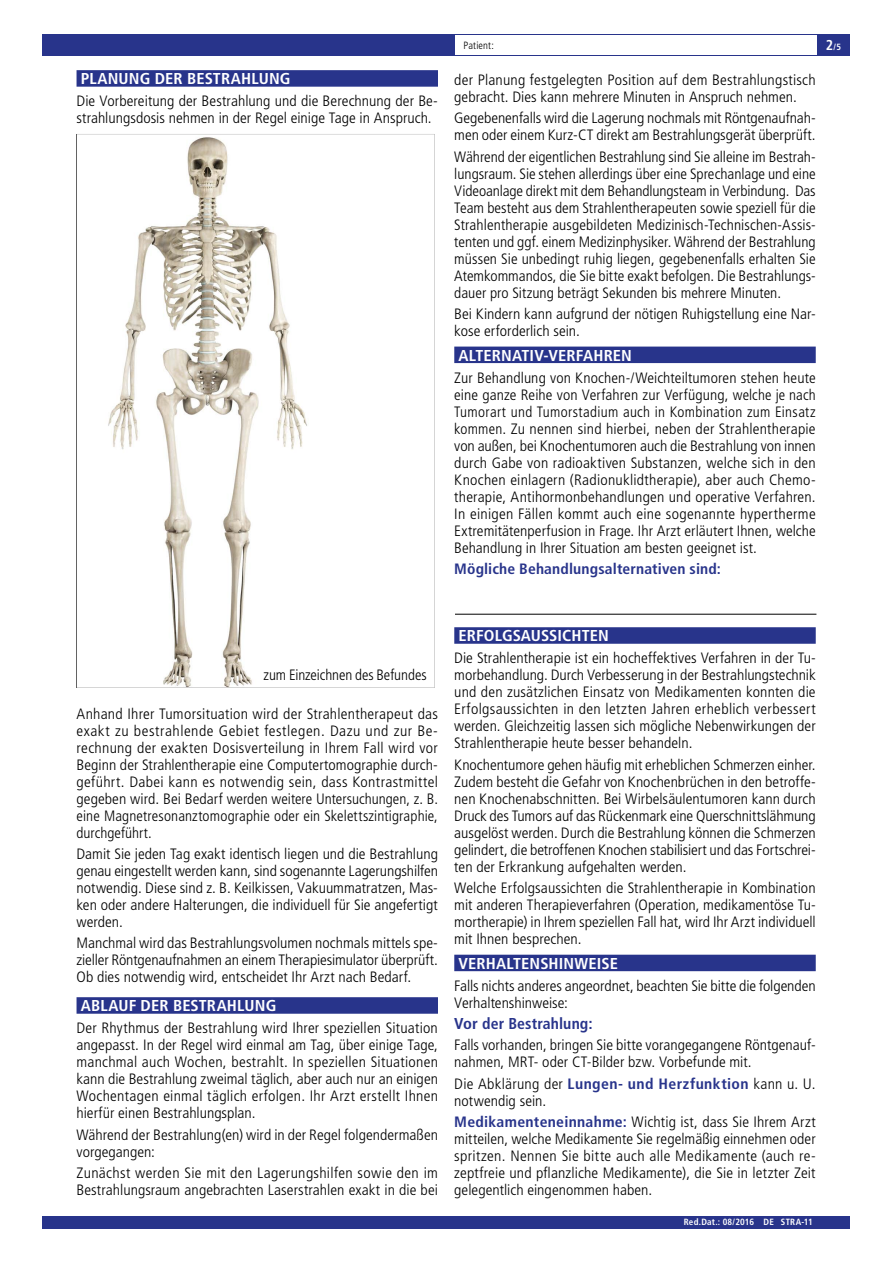
<style>
.page{position:relative;width:893px;height:1263px;background:#fff}
.page>*{position:absolute;margin:0;border:0;box-sizing:border-box;transform-origin:0 0}
.t1{font:700 condensed 15.75px "Frutiger LT Pro";letter-spacing:.005em;color:#fff;scale:1.05 1}
.t2{font:700 condensed 15.75px "Frutiger LT Pro";letter-spacing:.005em;color:#28348b;scale:1.05 1}
.t3{font:300 condensed 15px/17px "Frutiger LT Pro";color:#000;scale:1.05 1}
.t4{font:300 condensed 15px/17px "Frutiger LT Pro";color:#000;text-align:justify;scale:1.04 1}
.t5{font:300 condensed 15px/17px "Frutiger LT Pro";color:#000;text-align:justify}
.t6{font:700 condensed 15px "Frutiger LT Pro";letter-spacing:.01em;color:#28348b;scale:1.04 1}
.t7{font:300 condensed 10.5px "Frutiger LT Pro";letter-spacing:.015em;color:#000}
.t8{font:700 condensed 9px "Frutiger LT Pro";letter-spacing:.025em;color:#fff}
.s1{font-size:14.25px}
.s2{font-weight:700;color:#28348b}
</style>
<div class="page">
<div style="left:43px;top:1216px;width:807px;height:13px;background:#28348b"></div>
<div style="left:43px;top:34px;width:807px;height:21px;background:#28348b"></div>
<div style="left:455px;top:35px;width:361px;height:19px;background:#fff"></div>
<div style="left:77px;top:70px;width:361px;height:17px;background:#28348b"></div>
<div style="left:77px;top:997px;width:361px;height:17px;background:#28348b"></div>
<div style="left:75px;top:133px;width:361px;height:555px;background:#000;opacity:.75"></div>
<div style="left:454px;top:347px;width:362px;height:16px;background:#28348b"></div>
<div style="left:454px;top:627px;width:362px;height:17px;background:#28348b"></div>
<div style="left:454px;top:955px;width:362px;height:16px;background:#28348b"></div>
<hr style="left:455px;top:614px;width:361px;height:1px;background:#000">
<p class="t1" style="left:81px;top:69px;width:201px">PLANUNG DER BESTRAHLUNG</p>
<p class="t3" style="left:77px;top:93px;width:346px">Die Vorbereitung der Bestrahlung und die Berechnung der Be&shy;strahlungsdosis nehmen in der Regel einige Tage in Anspruch.</p>
<p class="t7" style="left:463px;top:39px;width:32px">Patient:</p>
<p class="t8" style="left:826px;top:42px;width:17px"><span class="s1">2</span>/5</p>
<p class="t3" style="left:454px;top:72px;width:346px">der Planung festgelegten Position auf dem Bestrahlungstisch gebracht. Dies kann mehrere Minuten in Anspruch nehmen.</p>
<p class="t3" style="left:454px;top:110px;width:346px">Gegebenenfalls wird die Lagerung nochmals mit Röntgenaufnah&shy;men oder einem Kurz-CT direkt am Bestrahlungsgerät überprüft.</p>
<p class="t5" style="left:454px;top:148px;width:363px">Während der eigentlichen Bestrahlung sind Sie alleine im Bestrah&shy;lungsraum. Sie stehen allerdings über eine Sprechanlage und eine Videoanlage direkt mit dem Behandlungsteam in Verbindung. Das Team besteht aus dem Strahlentherapeuten sowie speziell für die Strahlentherapie ausgebildeten Medizinisch-Technischen-Assis&shy;tenten und ggf. einem Medizinphysiker. Während der Bestrahlung müssen Sie unbedingt ruhig liegen, gegebenenfalls erhalten Sie Atemkommandos, die Sie bitte exakt befolgen. Die Bestrahlungs&shy;dauer pro Sitzung beträgt Sekunden bis mehrere Minuten.</p>
<p class="t3" style="left:454px;top:305px;width:346px">Bei Kindern kann aufgrund der nötigen Ruhigstellung eine Nar&shy;kose erforderlich sein.</p>
<p class="t1" style="left:459px;top:346px;width:167px">ALTERNATIV-VERFAHREN</p>
<p class="t4" style="left:454px;top:369px;width:349px">Zur Behandlung von Knochen-/Weichteiltumoren stehen heute eine ganze Reihe von Verfahren zur Verfügung, welche je nach Tumorart und Tumorstadium auch in Kombination zum Einsatz kommen. Zu nennen sind hierbei, neben der Strahlentherapie von außen, bei Knochentumoren auch die Bestrahlung von innen durch Gabe von radioaktiven Substanzen, welche sich in den Knochen einlagern (Radionuklidtherapie), aber auch Chemo&shy;therapie, Antihormonbehandlungen und operative Verfahren.<br>In einigen Fällen kommt auch eine sogenannte hypertherme Extremitätenperfusion in Frage. Ihr Arzt erläutert Ihnen, welche Behandlung in Ihrer Situation am besten geeignet ist.</p>
<p class="t6" style="left:454px;top:560px;width:258px">Mögliche Behandlungsalternativen sind:</p>
<p class="t5" style="left:264px;top:667px;width:165px">zum Einzeichnen des Befundes</p>
<p class="t3" style="left:77px;top:705px;width:346px;text-align:justify">Anhand Ihrer Tumorsituation wird der Strahlentherapeut das exakt zu bestrahlende Gebiet festlegen. Dazu und zur Be&shy;rechnung der exakten Dosisverteilung in Ihrem Fall wird vor Beginn der Strahlentherapie eine Computertomographie durch&shy;geführt. Dabei kann es notwendig sein, dass Kontrastmittel gegeben wird. Bei Bedarf werden weitere Untersuchungen, z. B. eine Magnetresonanztomographie oder ein Skelettszintigraphie, durchgeführt.</p>
<p class="t3" style="left:77px;top:845px;width:346px;text-align:justify">Damit Sie jeden Tag exakt identisch liegen und die Bestrahlung genau eingestellt werden kann, sind sogenannte Lagerungshilfen notwendig. Diese sind z. B. Keilkissen, Vakuummatratzen, Mas&shy;ken oder andere Halterungen, die individuell für Sie angefertigt werden.</p>
<p class="t3" style="left:77px;top:935px;width:346px;text-align:justify">Manchmal wird das Bestrahlungsvolumen nochmals mittels spe&shy;zieller Röntgenaufnahmen an einem Therapiesimulator überprüft.<br>Ob dies notwendig wird, entscheidet Ihr Arzt nach Bedarf.</p>
<p class="t1" style="left:81px;top:996px;width:188px">ABLAUF DER BESTRAHLUNG</p>
<p class="t3" style="left:77px;top:1020px;width:346px;text-align:justify">Der Rhythmus der Bestrahlung wird Ihrer speziellen Situation angepasst. In der Regel wird einmal am Tag, über einige Tage, manchmal auch Wochen, bestrahlt. In speziellen Situationen kann die Bestrahlung zweimal täglich, aber auch nur an einigen Wochentagen einmal täglich erfolgen. Ihr Arzt erstellt Ihnen hierfür einen Bestrahlungsplan.</p>
<p class="t3" style="left:77px;top:1126px;width:346px">Während der Bestrahlung(en) wird in der Regel folgendermaßen vorgegangen:</p>
<p class="t3" style="left:77px;top:1164px;width:346px">Zunächst werden Sie mit den Lagerungshilfen sowie den im<br>Bestrahlungsraum angebrachten Laserstrahlen exakt in die bei</p>
<p class="t1" style="left:459px;top:626px;width:145px">ERFOLGSAUSSICHTEN</p>
<p class="t3" style="left:454px;top:650px;width:346px;text-align:justify">Die Strahlentherapie ist ein hocheffektives Verfahren in der Tu&shy;morbehandlung. Durch Verbesserung in der Bestrahlungstechnik und den zusätzlichen Einsatz von Medikamenten konnten die Erfolgsaussichten in den letzten Jahren erheblich verbessert werden. Gleichzeitig lassen sich mögliche Nebenwirkungen der Strahlentherapie heute besser behandeln.</p>
<p class="t3" style="left:454px;top:756px;width:346px;text-align:justify">Knochentumore gehen häufig mit erheblichen Schmerzen einher.<br>Zudem besteht die Gefahr von Knochenbrüchen in den betroffe&shy;nen Knochenabschnitten. Bei Wirbelsäulentumoren kann durch Druck des Tumors auf das Rückenmark eine Querschnittslähmung ausgelöst werden. Durch die Bestrahlung können die Schmerzen gelindert, die betroffenen Knochen stabilisiert und das Fortschrei&shy;ten der Erkrankung aufgehalten werden.</p>
<p class="t3" style="left:454px;top:879px;width:346px;text-align:justify">Welche Erfolgsaussichten die Strahlentherapie in Kombination mit anderen Therapieverfahren (Operation, medikamentöse Tu&shy;mortherapie) in Ihrem speziellen Fall hat, wird Ihr Arzt individuell mit Ihnen besprechen.</p>
<p class="t1" style="left:459px;top:954px;width:153px">VERHALTENSHINWEISE</p>
<p class="t3" style="left:454px;top:977px;width:346px">Falls nichts anderes angeordnet, beachten Sie bitte die folgenden<br>Verhaltenshinweise:</p>
<p class="t2" style="left:454px;top:1014px;width:133px">Vor der Bestrahlung:</p>
<p class="t3" style="left:454px;top:1037px;width:346px">Falls vorhanden, bringen Sie bitte vorangegangene Röntgenauf&shy;nahmen, MRT- oder CT-Bilder bzw. Vorbefunde mit.</p>
<p class="t3" style="left:454px;top:1075px;width:346px">Die Abklärung der <span class="s2">Lungen- und Herzfunktion</span> kann u. U. notwendig sein.</p>
<p class="t3" style="left:454px;top:1113px;width:346px;text-align:justify"><span class="s2">Medikamenteneinnahme:</span> Wichtig ist, dass Sie Ihrem Arzt mitteilen, welche Medikamente Sie regelmäßig einnehmen oder spritzen. Nennen Sie bitte auch alle Medikamente (auch re&shy;zeptfreie und pflanzliche Medikamente), die Sie in letzter Zeit gelegentlich eingenommen haben.</p>
<p class="t8" style="left:684px;top:1216px;width:131px">Red.Dat.: 08/2016 DE STRA-11</p>
</div>
